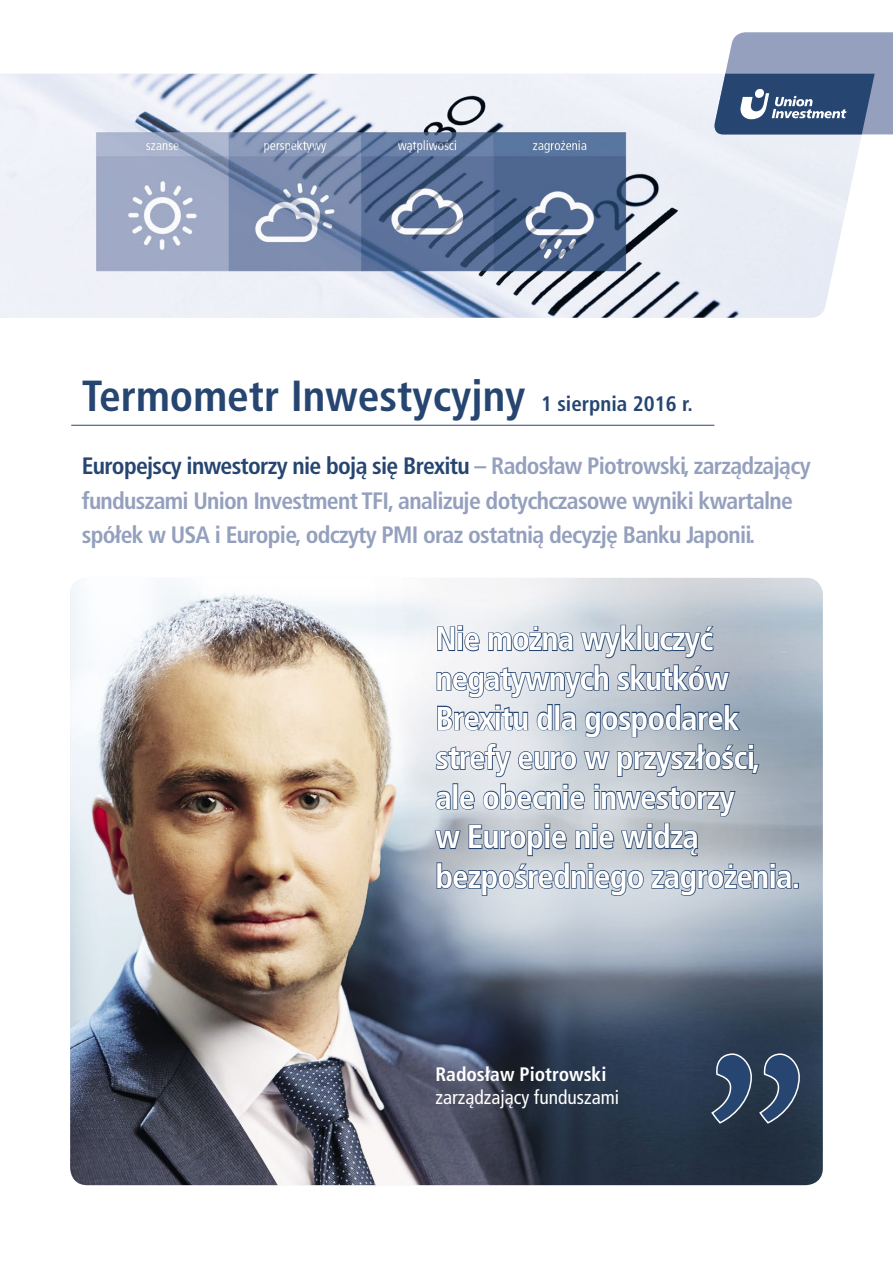
<style>
.page{position:relative;width:893px;height:1263px;background:#fff}
.page>*{position:absolute;margin:0;border:0;box-sizing:border-box;transform-origin:0 0}
._06_Copy_10_pt{font:700 condensed 43.5px "Frutiger LT Pro";color:#264570}
.Cytat{font:700 condensed 33px/39.6px "Frutiger LT Pro";letter-spacing:-.025em;color:#fff}
._06_Copy_10_pt-2{font:700 condensed 23.7px/34.5px "Frutiger LT Pro";letter-spacing:-.03em;color:#94a0bd}
.Podpis{font:condensed 19.5px "Frutiger LT Pro";color:#fff}
.Podpis-2{font:700 condensed 19.5px "Frutiger LT Pro";color:#fff}
.s1{font-size:21px}
.s2{color:#264570}
</style>
<div class="page">
<img style="left:0;top:74px;width:865px;height:244px">
<svg style="left:712px;top:32px;width:181px;height:102px;background:#7082a2"></svg>
<img style="left:70px;top:578px;width:753px;height:607px">
<svg style="left:710px;top:1053px;width:91px;height:72px;background:#384d68"></svg>
<hr style="left:71px;top:425px;width:643px;height:1px;background:#264570">
<svg style="left:434px;top:623px;width:365px;height:274px;background:#a9b4c2"></svg>
<p class="_06_Copy_10_pt" style="left:82px;top:370px;width:612px">Termometr Inwestycyjny <span class="s1">1 sierpnia 2016 r.</span></p>
<p class="_06_Copy_10_pt-2" style="left:82px;top:449px;width:730px"><span class="s2">Europejscy inwestorzy nie boją się Brexitu</span> – Radosław Piotrowski, zarządzający funduszami Union Investment TFI, analizuje dotychczasowe wyniki kwartalne spółek w USA i Europie, odczyty PMI oraz ostatnią decyzję Banku Japonii.</p>
<p class="Cytat" style="left:435px;top:619px;width:367px">Nie można wykluczyć negatywnych skutków<br>Brexitu dla gospodarek strefy euro w przyszłości, ale obecnie inwestorzy<br>w Europie nie widzą bezpośredniego zagrożenia.</p>
<p class="Podpis-2" style="left:435px;top:1062px;width:173px">Radosław Piotrowski</p>
<p class="Podpis" style="left:435px;top:1086px;width:185px">zarządzający funduszami</p>
</div>
